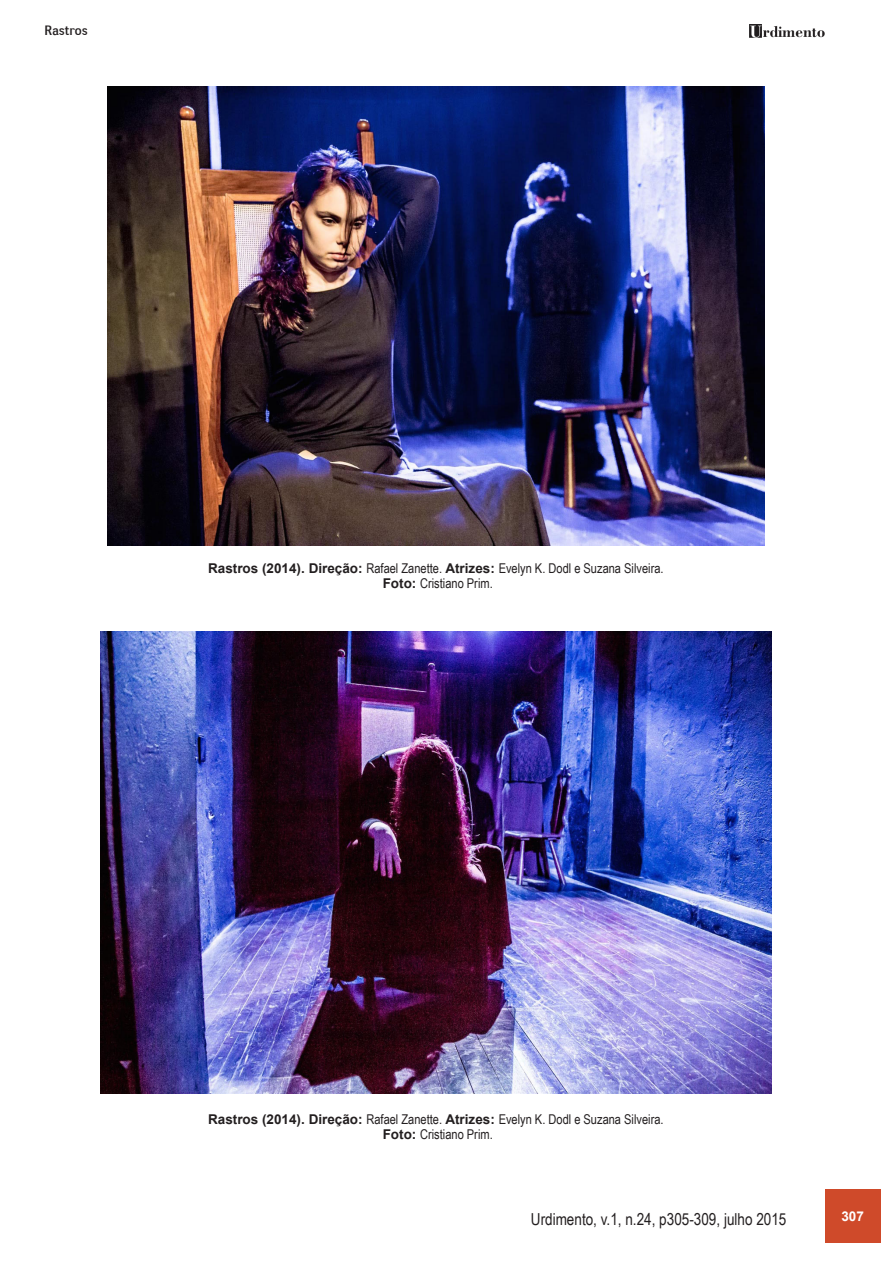
<style>
.page{position:relative;width:893px;height:1263px;background:#fff}
.page>*{position:absolute;margin:0;border:0;box-sizing:border-box;transform-origin:0 0}
.autores_rodapé{font:16.5px "Arial Narrow";color:#231f20}
.legenda{font:13.5px "Arial Narrow";color:#231f20}
.legenda-2{font:13.5px "Negotiate Free";letter-spacing:-.005em;color:#231f20}
.t1{font:700 13.5px "Arial";color:#fff}
.s1{font-family:"Arial";font-weight:700}
</style>
<div class="page">
<img style="left:749px;top:25px;width:75px;height:13px">
<div style="left:825px;top:1189px;width:55px;height:53px;background:#cf4a2a"></div>
<img style="left:107px;top:87px;width:658px;height:458px">
<img style="left:100px;top:631px;width:671px;height:462px">
<p class="legenda-2" style="left:45px;top:22px;width:45px">Rastros</p>
<p class="legenda" style="left:208px;top:558px;width:457px"><span class="s1">Rastros (2014). Direção:</span> Rafael Zanette. <span class="s1">Atrizes:</span> Evelyn K. Dodl e Suzana Silveira.</p>
<p class="legenda" style="left:383px;top:573px;width:112px"><span class="s1">Foto:</span> Cristiano Prim.</p>
<p class="legenda" style="left:208px;top:1109px;width:457px"><span class="s1">Rastros (2014). Direção:</span> Rafael Zanette. <span class="s1">Atrizes:</span> Evelyn K. Dodl e Suzana Silveira.</p>
<p class="legenda" style="left:383px;top:1124px;width:112px"><span class="s1">Foto:</span> Cristiano Prim.</p>
<p class="autores_rodapé" style="left:531px;top:1206px;width:257px">Urdimento, v.1, n.24, p305-309, julho 2015</p>
<p class="t1" style="left:841px;top:1207px;width:24px">307</p>
</div>
